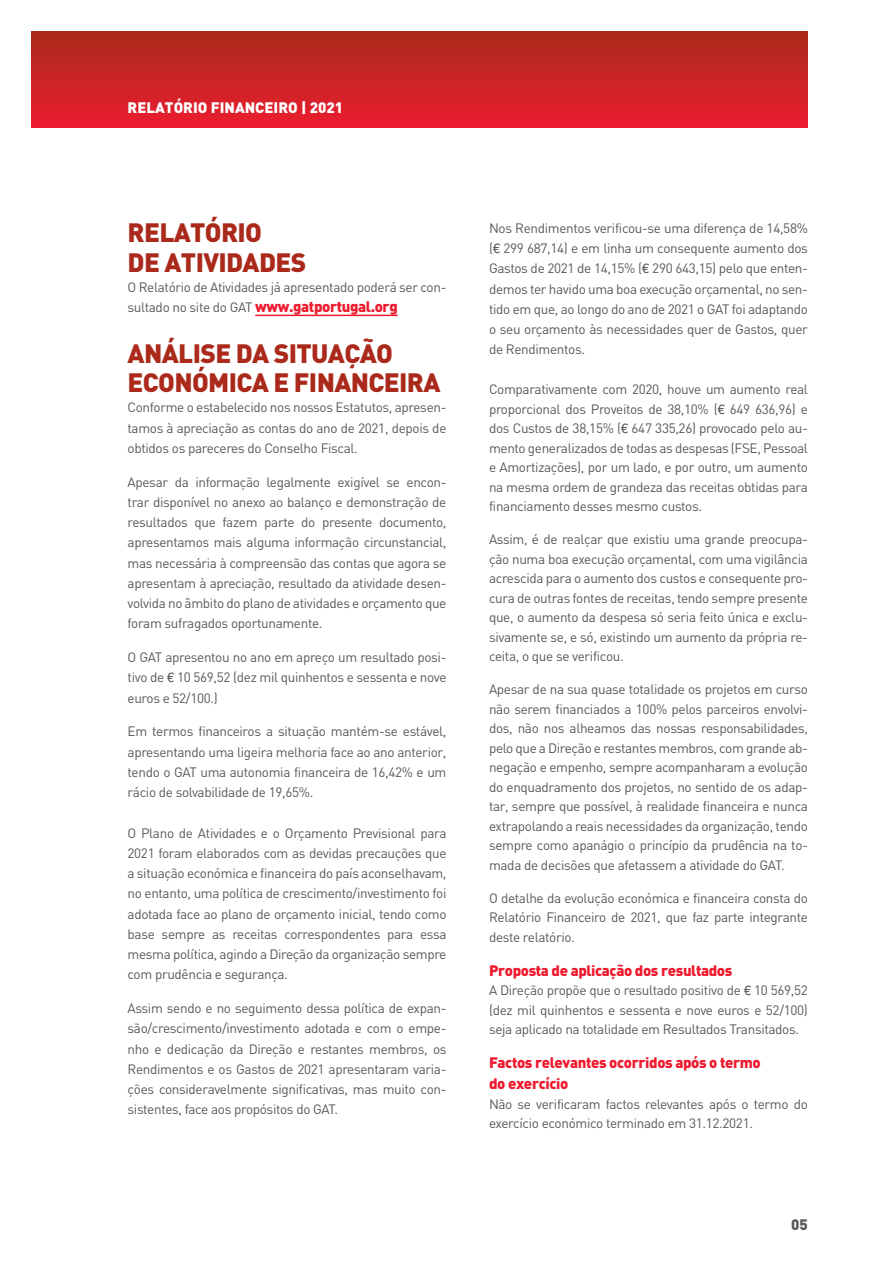
<style>
.page{position:relative;width:893px;height:1263px;background:#fff}
.page>*{position:absolute;margin:0;border:0;box-sizing:border-box;transform-origin:0 0}
.t1{font:900 26.25px "DIN Black";letter-spacing:-.025em;color:#aa291a}
.t2{font:900 15px "DIN Black";letter-spacing:-.025em;color:#ee1a2e}
.t3{font:900 15px "DIN Black";color:#fff}
.t4{font:900 15px "DIN Black";color:#57585a}
.t5{font:13.5px/20.2px "DIN";letter-spacing:-.025em;color:#57585a;text-align:justify}
.s1{font-family:"DIN";font-weight:400;font-size:13.5px;color:#57585a}
.s2{font-family:"Helvetica LT Std"}
</style>
<div class="page">
<div style="left:32px;top:32px;width:776px;height:96px;background:linear-gradient(to bottom,#aa2b1b,#eb1d2f)"></div>
<hr style="left:255px;top:315px;width:143px;height:1px;background:#ee1a2e">
<p class="t3" style="left:128px;top:97px;width:217px">RELATÓRIO FINANCEIRO | 2021</p>
<p class="t1" style="left:128px;top:215px;width:136px">RELATÓRIO</p>
<p class="t1" style="left:128px;top:244px;width:180px">DE ATIVIDADES</p>
<p class="t5" style="left:128px;top:276px;width:320px">O Relatório de Atividades já apresentado poderá ser con-</p>
<p class="t2" style="left:128px;top:297px;width:272px"><span class="s1">sultado no site do GAT</span> www.gatportugal.org</p>
<p class="t1" style="left:128px;top:335px;width:267px">ANÁLISE DA SITUAÇÃO</p>
<p class="t1" style="left:128px;top:365px;width:314px">ECONÓMICA E FINANCEIRA</p>
<p class="t5" style="left:128px;top:397px;width:320px">Conforme o estabelecido nos nossos Estatutos, apresen&shy;tamos à apreciação as contas do ano de 2021, depois de obtidos os pareceres do Conselho Fiscal.</p>
<p class="t5" style="left:128px;top:471px;width:320px">Apesar da informação legalmente exigível se encon&shy;trar disponível no anexo ao balanço e demonstração de resultados que fazem parte do presente documento, apresentamos mais alguma informação circunstancial, mas necessária à compreensão das contas que agora se apresentam à apreciação, resultado da atividade desen&shy;volvida no âmbito do plano de atividades e orçamento que foram sufragados oportunamente.</p>
<p class="t5" style="left:128px;top:647px;width:320px">O GAT apresentou no ano em apreço um resultado posi&shy;tivo de <span class="s2">€</span> 10 569,52 (dez mil quinhentos e sessenta e nove euros e 52/100.)</p>
<p class="t5" style="left:128px;top:721px;width:320px">Em termos financeiros a situação mantém-se estável, apresentando uma ligeira melhoria face ao ano anterior, tendo o GAT uma autonomia financeira de 16,42% e um rácio de solvabilidade de 19,65%.</p>
<p class="t5" style="left:128px;top:822px;width:320px">O Plano de Atividades e o Orçamento Previsional para 2021 foram elaborados com as devidas precauções que a situação económica e financeira do país aconselhavam, no entanto, uma política de crescimento/investimento foi adotada face ao plano de orçamento inicial, tendo como base sempre as receitas correspondentes para essa mesma política, agindo a Direção da organização sempre com prudência e segurança.</p>
<p class="t5" style="left:128px;top:998px;width:320px">Assim sendo e no seguimento dessa política de expan&shy;são/crescimento/investimento adotada e com o empe&shy;nho e dedicação da Direção e restantes membros, os Rendimentos e os Gastos de 2021 apresentaram varia&shy;ções consideravelmente significativas, mas muito con&shy;sistentes, face aos propósitos do GAT.</p>
<p class="t5" style="left:489px;top:218px;width:320px">Nos Rendimentos verificou-se uma diferença de 14,58% (<span class="s2">€</span> 299 687,14) e em linha um consequente aumento dos Gastos de 2021 de 14,15% (<span class="s2">€</span> 290 643,15) pelo que enten&shy;demos ter havido uma boa execução orçamental, no sen&shy;tido em que, ao longo do ano de 2021 o GAT foi adaptando o seu orçamento às necessidades quer de Gastos, quer de Rendimentos.</p>
<p class="t5" style="left:489px;top:379px;width:320px;line-height:19.5px">Comparativamente com 2020, houve um aumento real proporcional dos Proveitos de 38,10% (<span class="s2">€</span> 649 636,96) e dos Custos de 38,15% (<span class="s2">€</span> 647 335,26) provocado pelo au&shy;mento generalizados de todas as despesas (FSE, Pessoal e Amortizações), por um lado, e por outro, um aumento na mesma ordem de grandeza das receitas obtidas para financiamento desses mesmo custos.</p>
<p class="t5" style="left:489px;top:529px;width:320px;line-height:19.5px">Assim, é de realçar que existiu uma grande preocupa&shy;ção numa boa execução orçamental, com uma vigilância acrescida para o aumento dos custos e consequente pro&shy;cura de outras fontes de receitas, tendo sempre presente que, o aumento da despesa só seria feito única e exclu&shy;sivamente se, e só, existindo um aumento da própria re&shy;ceita, o que se verificou.</p>
<p class="t5" style="left:489px;top:679px;width:320px;line-height:19.5px">Apesar de na sua quase totalidade os projetos em curso não serem financiados a 100% pelos parceiros envolvi&shy;dos, não nos alheamos das nossas responsabilidades, pelo que a Direção e restantes membros, com grande ab&shy;negação e empenho, sempre acompanharam a evolução do enquadramento dos projetos, no sentido de os adap&shy;tar, sempre que possível, à realidade financeira e nunca extrapolando a reais necessidades da organização, tendo sempre como apanágio o princípio da prudência na to&shy;mada de decisões que afetassem a atividade do GAT.</p>
<p class="t5" style="left:489px;top:888px;width:320px;line-height:19.5px">O detalhe da evolução económica e financeira consta do Relatório Financeiro de 2021, que faz parte integrante deste relatório.</p>
<p class="t2" style="left:489px;top:960px;width:245px">Proposta de aplicação dos resultados</p>
<p class="t5" style="left:489px;top:980px;width:320px;line-height:19.5px">A Direção propõe que o resultado positivo de <span class="s2">€</span> 10 569,52 (dez mil quinhentos e sessenta e nove euros e 52/100) seja aplicado na totalidade em Resultados Transitados.</p>
<p class="t2" style="left:489px;top:1053px;width:273px">Factos relevantes ocorridos após o termo</p>
<p class="t2" style="left:489px;top:1074px;width:81px">do exercício</p>
<p class="t5" style="left:489px;top:1094px;width:320px;line-height:19.5px">Não se verificaram factos relevantes após o termo do exercício económico terminado em 31.12.2021.</p>
<p class="t4" style="left:791px;top:1214px;width:18px">05</p>
</div>
